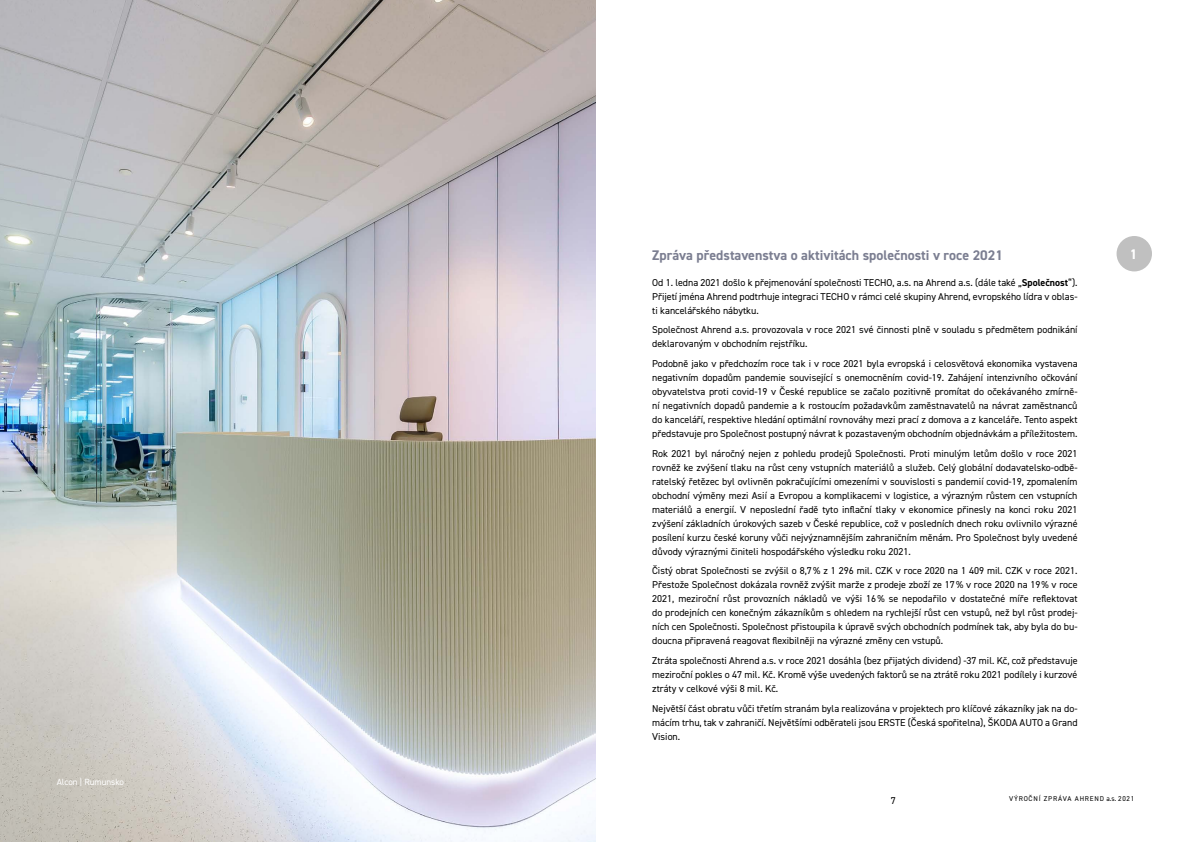
<style>
.page{position:relative;width:1191px;height:842px;background:#fff}
.page>*{position:absolute;margin:0;border:0;box-sizing:border-box;transform-origin:0 0}
.Titulek{font:700 14px "DIN2014";color:#7b7e91}
.Titulek-2{font:700 14px "DIN2014";color:#fff}
.t1{font:10px/14px "DIN2014";color:#000;text-align:justify}
.Titulek-3{font:9px "DIN2014";color:#fff}
.t2{font:7px "DIN2014";letter-spacing:.11em;color:#000}
.s1{font-weight:700}
</style>
<div class="page">
<div style="left:1116px;top:236px;width:36px;height:35px;background:#c0c0c0;border-radius:50%"></div>
<img style="left:0;top:0;width:595px;height:842px">
<p class="Titulek-3" style="left:57px;top:776px;width:69px">Alcon | Rumunsko</p>
<p class="Titulek" style="left:652px;top:246px;width:352px">Zpráva představenstva o aktivitách společnosti v roce 2021</p>
<p class="t1" style="left:652px;top:275px;width:427px">Od 1. ledna 2021 došlo k přejmenování společnosti TECHO, a.s. na Ahrend a.s. (dále také „<span class="s1">Společnost</span>“).<br>Přijetí jména Ahrend podtrhuje integraci TECHO v rámci celé skupiny Ahrend, evropského lídra v oblas&shy;ti kancelářského nábytku.</p>
<p class="t1" style="left:652px;top:323px;width:427px">Společnost Ahrend a.s. provozovala v roce 2021 své činnosti plně v souladu s předmětem podnikání deklarovaným v obchodním rejstříku.</p>
<p class="t1" style="left:652px;top:356px;width:427px">Podobně jako v předchozím roce tak i v roce 2021 byla evropská i celosvětová ekonomika vystavena negativním dopadům pandemie související s onemocněním covid-19. Zahájení intenzivního očkování obyvatelstva proti covid-19 v České republice se začalo pozitivně promítat do očekávaného zmírně&shy;ní negativních dopadů pandemie a k rostoucím požadavkům zaměstnavatelů na návrat zaměstnanců do kanceláří, respektive hledání optimální rovnováhy mezi prací z domova a z kanceláře. Tento aspekt představuje pro Společnost postupný návrat k pozastaveným obchodním objednávkám a příležitostem.</p>
<p class="t1" style="left:652px;top:446px;width:427px">Rok 2021 byl náročný nejen z pohledu prodejů Společnosti. Proti minulým letům došlo v roce 2021 rovněž ke zvýšení tlaku na růst ceny vstupních materiálů a služeb. Celý globální dodavatelsko-odbě&shy;ratelský řetězec byl ovlivněn pokračujícími omezeními v souvislosti s pandemií covid-19, zpomalením obchodní výměny mezi Asií a Evropou a komplikacemi v logistice, a výrazným růstem cen vstupních materiálů a energií. V neposlední řadě tyto inflační tlaky v ekonomice přinesly na konci roku 2021 zvýšení základních úrokových sazeb v České republice, což v posledních dnech roku ovlivnilo výrazné posílení kurzu české koruny vůči nejvýznamnějším zahraničním měnám. Pro Společnost byly uvedené důvody výraznými činiteli hospodářského výsledku roku 2021.</p>
<p class="t1" style="left:652px;top:564px;width:427px">Čistý obrat Společnosti se zvýšil o 8,7% z 1 296 mil. CZK v roce 2020 na 1 409 mil. CZK v roce 2021.<br>Přestože Společnost dokázala rovněž zvýšit marže z prodeje zboží ze 17% v roce 2020 na 19% v roce 2021, meziroční růst provozních nákladů ve výši 16% se nepodařilo v dostatečné míře reflektovat do prodejních cen konečným zákazníkům s ohledem na rychlejší růst cen vstupů, než byl růst prodej&shy;ních cen Společnosti. Společnost přistoupila k úpravě svých obchodních podmínek tak, aby byla do bu&shy;doucna připravená reagovat flexibilněji na výrazné změny cen vstupů.</p>
<p class="t1" style="left:652px;top:653px;width:427px">Ztráta společnosti Ahrend a.s. v roce 2021 dosáhla (bez přijatých dividend) -37 mil. Kč, což představuje meziroční pokles o 47 mil. Kč. Kromě výše uvedených faktorů se na ztrátě roku 2021 podílely i kurzové ztráty v celkové výši 8 mil. Kč.</p>
<p class="t1" style="left:652px;top:701px;width:427px">Největší část obratu vůči třetím stranám byla realizována v projektech pro klíčové zákazníky jak na do&shy;mácím trhu, tak v zahraničí. Největšími odběrateli jsou ERSTE (Česká spořitelna), ŠKODA AUTO a Grand Vision.</p>
<p class="Titulek-2" style="left:1129px;top:245px;width:9px">1</p>
<p class="t1" style="left:890px;top:793px;width:6px">7</p>
<p class="t2" style="left:1009px;top:794px;width:127px">VÝROČNÍ ZPRÁVA AHREND a.s. 2021</p>
</div>
